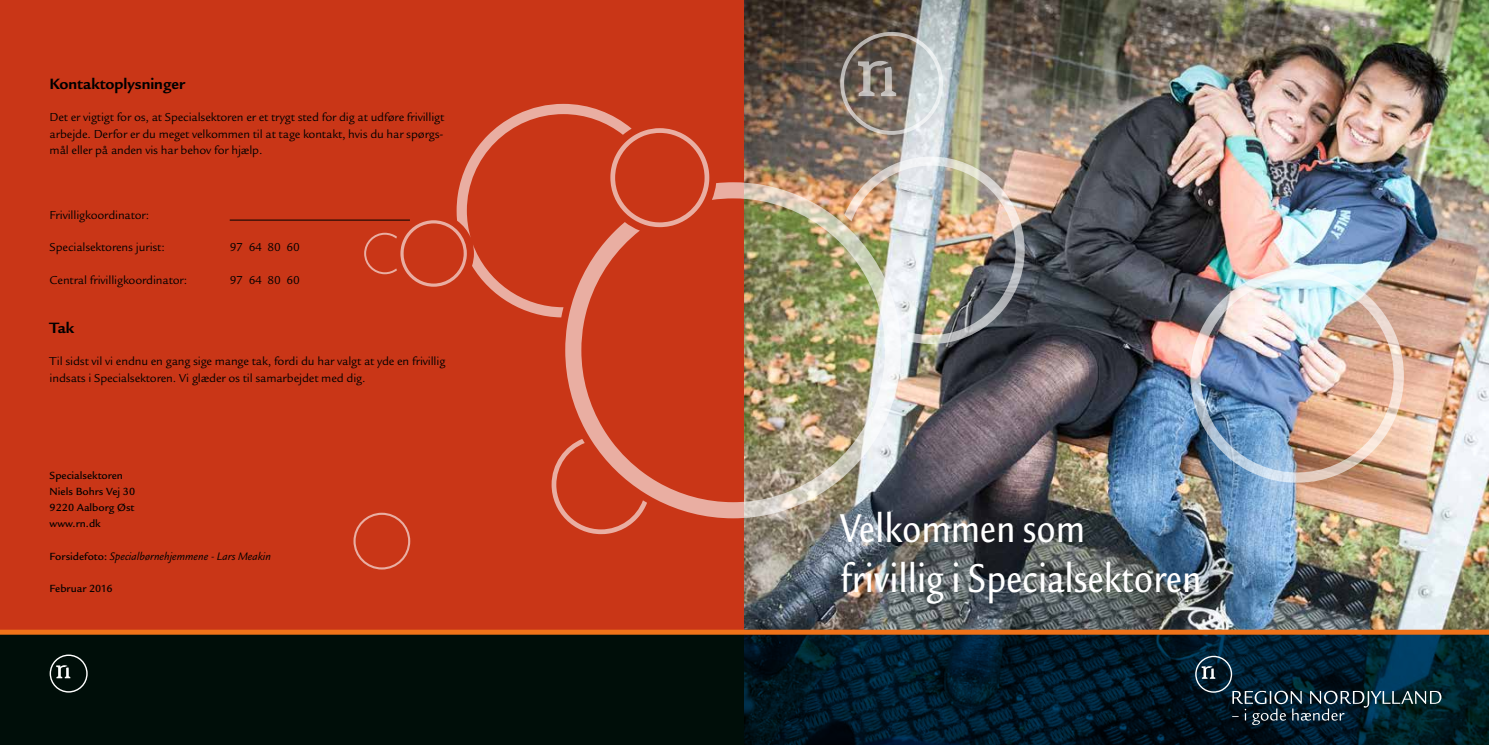
<style>
.page{position:relative;width:1489px;height:745px;background:#fff}
.page>*{position:absolute;margin:0;border:0;box-sizing:border-box;transform-origin:0 0}
.t1{font:500 condensed 43.75px/50px "Legacy Sans ITC Std";color:#fff}
.t2{font:700 16.25px "Legacy Sans ITC Std";color:#000}
.t3{font:12.5px/16.2px "Legacy Sans ITC Std";letter-spacing:-.01em;color:#000;text-align:justify}
.t4{font:italic 11.88px "Legacy Sans ITC Std";color:#000}
.t5{font:500 11.25px/16.2px "Legacy Sans ITC Std";color:#000}
.s1{font-weight:500;font-style:normal;font-size:11.25px}
</style>
<div class="page">
<div style="left:0;top:0;width:1488px;height:744px;background:#c93617"></div>
<img style="left:744px;top:0;width:744px;height:629px">
<svg style="left:0;top:634px;width:1488px;height:110px;background:#011417"></svg>
<svg style="left:50px;top:654px;width:38px;height:38px"></svg>
<hr style="left:230px;top:220px;width:180px;height:1px;background:#000">
<svg style="left:353px;top:512px;width:57px;height:57px"></svg>
<img style="left:844px;top:156px;width:180px;height:188px">
<svg style="left:551px;top:451px;width:87px;height:83px"></svg>
<img style="left:1190px;top:269px;width:213px;height:213px">
<img style="left:565px;top:182px;width:336px;height:336px">
<svg style="left:364px;top:104px;width:345px;height:213px"></svg>
<svg style="left:840px;top:32px;width:103px;height:103px;background:#99928b"></svg>
<div style="left:0;top:629px;width:1488px;height:5px;background:#ee7219"></div>
<svg style="left:1195px;top:655px;width:246px;height:69px;background:#133040"></svg>
<h2 class="t2" style="left:50px;top:74px;width:137px">Kontaktoplysninger</h2>
<p class="t3" style="left:50px;top:109px;width:396px">Det er vigtigt for os, at Specialsektoren er et trygt sted for dig at udføre frivilligt arbejde. Derfor er du meget velkommen til at tage kontakt, hvis du har spørgs&shy;mål eller på anden vis har behov for hjælp.</p>
<p class="t3" style="left:50px;top:207px;width:101px">Frivilligkoordinator:</p>
<p class="t3" style="left:50px;top:239px;width:117px">Specialsektorens jurist:</p>
<p class="t3" style="left:230px;top:239px;width:72px">97 64 80 60</p>
<p class="t3" style="left:50px;top:272px;width:139px">Central frivilligkoordinator:</p>
<p class="t3" style="left:230px;top:272px;width:72px">97 64 80 60</p>
<h2 class="t2" style="left:50px;top:318px;width:26px">Tak</h2>
<p class="t3" style="left:50px;top:353px;width:397px">Til sidst vil vi endnu en gang sige mange tak, fordi du har valgt at yde en frivillig indsats i Specialsektoren. Vi glæder os til samarbejdet med dig.</p>
<p class="t5" style="left:50px;top:466px;width:87px">Specialsektoren<br>Niels Bohrs Vej 30<br>9220 Aalborg Øst www.rn.dk</p>
<p class="t4" style="left:50px;top:549px;width:223px"><span class="s1">Forsidefoto:</span> Specialbørnehjemmene - Lars Meakin</p>
<p class="t5" style="left:50px;top:580px;width:64px">Februar 2016</p>
<h1 class="t1" style="left:840px;top:503px;width:362px">Velkommen som<br>frivillig i Specialsektoren</h1>
</div>
